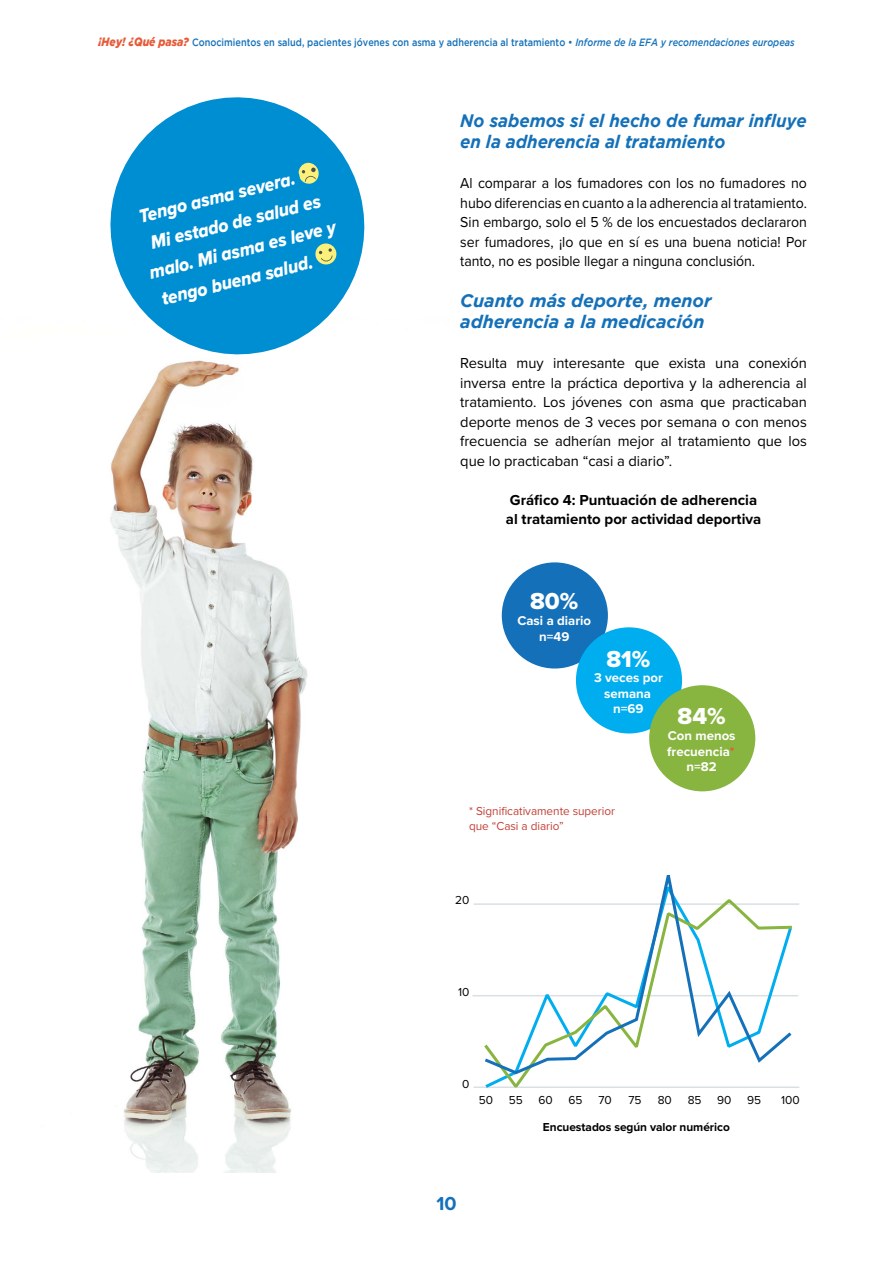
<style>
.page{position:relative;width:893px;height:1263px;background:#fff}
.page>*{position:absolute;margin:0;border:0;box-sizing:border-box;transform-origin:0 0}
.t1{font:24px "Proxima Nova Extrabld";color:#fff}
.t2{font:19.5px "Proxima Nova Extrabld It";color:#fff;scale:.9 1}
.t3{font:700 19.5px "Proxima Nova";color:#1471b9}
.t4{font:italic 700 18px/21px "Gotham";letter-spacing:-.005em;color:#1471b9;scale:.94 1}
.t5{font:italic 700 18px/21px "Gotham";letter-spacing:-.005em;color:#1471b9}
.t6{font:15px/19.5px "Proxima Nova";letter-spacing:-.005em;color:#000;text-align:justify}
.t7{font:15px/19.5px "Proxima Nova";letter-spacing:-.005em;color:#000;text-align:justify;scale:.94 1}
.t8{font:700 15px/19.5px "Proxima Nova";color:#000}
.t9{font:700 13.2px/15.6px "Proxima Nova";color:#fff;text-align:center}
.t10{font:12px/15px "Proxima Nova";letter-spacing:-.005em;color:#c24036}
.t11{font:700 12px "Proxima Nova";letter-spacing:-.005em;color:#000}
.t12{font:12px "Proxima Nova";letter-spacing:-.005em;color:#000}
.t13{font:500 10.5px "Gotham";color:#1471b9;scale:.87 1}
.s1{font-weight:900;font-style:italic;font-size:12px;color:#e65a38}
.s2{font-style:italic}
.s3{color:#e65a38}
</style>
<div class="page">
<div style="left:502px;top:562px;width:106px;height:106px;background:#1471b9;border-radius:50%"></div>
<div style="left:576px;top:627px;width:106px;height:106px;background:#00aeef;border-radius:50%"></div>
<div style="left:649px;top:685px;width:106px;height:106px;background:#88b540;border-radius:50%"></div>
<hr style="left:474px;top:903px;width:325px;height:2px;background:#d9e0e3">
<hr style="left:472px;top:995px;width:326px;height:1px;background:#d9e0e3">
<hr style="left:474px;top:1086px;width:325px;height:2px;background:#d9e0e3">
<svg style="left:481px;top:1076px;width:314px;height:12px"></svg>
<svg style="left:481px;top:875px;width:314px;height:201px"></svg>
<img style="left:110px;top:368px;width:198px;height:805px">
<svg style="left:110px;top:97px;width:255px;height:271px;fill:#008ed3"></svg>
<svg style="left:299px;top:163px;width:21px;height:22px"></svg>
<svg style="left:314px;top:243px;width:23px;height:23px"></svg>
<p class="t13" style="left:98px;top:37px;width:802px"><span class="s1">¡Hey! ¿Qué pasa?</span> Conocimientos en salud, pacientes jóvenes con asma y adherencia al tratamiento • <span class="s2">Informe de la EFA y recomendaciones europeas</span></p>
<h2 class="t2" style="left:136px;top:205px;width:180px;rotate:-14deg">Tengo asma severa.</h2>
<h2 class="t2" style="left:148px;top:232px;width:196px;rotate:-14deg">Mi estado de salud es</h2>
<h2 class="t2" style="left:147px;top:261px;width:214px;rotate:-14deg">malo. Mi asma es leve y</h2>
<h2 class="t2" style="left:159px;top:288px;width:174px;rotate:-14deg">tengo buena salud.</h2>
<p class="t4" style="left:460px;top:109px;width:370px">No sabemos si el hecho de fumar influye en la adherencia al tratamiento</p>
<p class="t7" style="left:460px;top:174px;width:370px">Al comparar a los fumadores con los no fumadores no hubo diferencias en cuanto a la adherencia al tratamiento.<br>Sin embargo, solo el 5 % de los encuestados declararon ser fumadores, ¡lo que en sí es una buena noticia! Por tanto, no es posible llegar a ninguna conclusión.</p>
<p class="t5" style="left:460px;top:289px;width:253px">Cuanto más deporte, menor adherencia a la medicación</p>
<p class="t6" style="left:460px;top:354px;width:348px">Resulta muy interesante que exista una conexión inversa entre la práctica deportiva y la adherencia al tratamiento. Los jóvenes con asma que practicaban deporte menos de 3 veces por semana o con menos frecuencia se adherían mejor al tratamiento que los que lo practicaban “casi a diario”.</p>
<p class="t8" style="left:506px;top:490px;width:257px">Gráfico 4: Puntuación de adherencia al tratamiento por actividad deportiva</p>
<h1 class="t1" style="left:530px;top:587px;width:50px">80%</h1>
<p class="t9" style="left:517px;top:613px;width:75px">Casi a diario n=49</p>
<h1 class="t1" style="left:606px;top:644px;width:46px">81%</h1>
<p class="t9" style="left:594px;top:670px;width:70px">3 veces por semana n=69</p>
<h1 class="t1" style="left:678px;top:702px;width:50px">84%</h1>
<p class="t9" style="left:667px;top:728px;width:70px">Con menos frecuencia<span class="s3">* </span>n=82</p>
<p class="t10" style="left:469px;top:803px;width:147px">* Significativamente superior que “Casi a diario”</p>
<p class="t12" style="left:455px;top:893px;width:16px">20</p>
<p class="t12" style="left:458px;top:985px;width:13px">10</p>
<p class="t12" style="left:462px;top:1077px;width:9px">0</p>
<p class="t12" style="left:479px;top:1093px;width:16px">50</p>
<p class="t12" style="left:509px;top:1093px;width:15px">55</p>
<p class="t12" style="left:538px;top:1093px;width:16px">60</p>
<p class="t12" style="left:568px;top:1093px;width:15px">65</p>
<p class="t12" style="left:599px;top:1093px;width:15px">70</p>
<p class="t12" style="left:628px;top:1093px;width:15px">75</p>
<p class="t12" style="left:658px;top:1093px;width:16px">80</p>
<p class="t12" style="left:688px;top:1093px;width:15px">85</p>
<p class="t12" style="left:717px;top:1093px;width:16px">90</p>
<p class="t12" style="left:747px;top:1093px;width:15px">95</p>
<p class="t12" style="left:781px;top:1093px;width:20px">100</p>
<p class="t11" style="left:543px;top:1120px;width:188px">Encuestados según valor numérico</p>
<h2 class="t3" style="left:436px;top:1192px;width:22px">10</h2>
</div>
